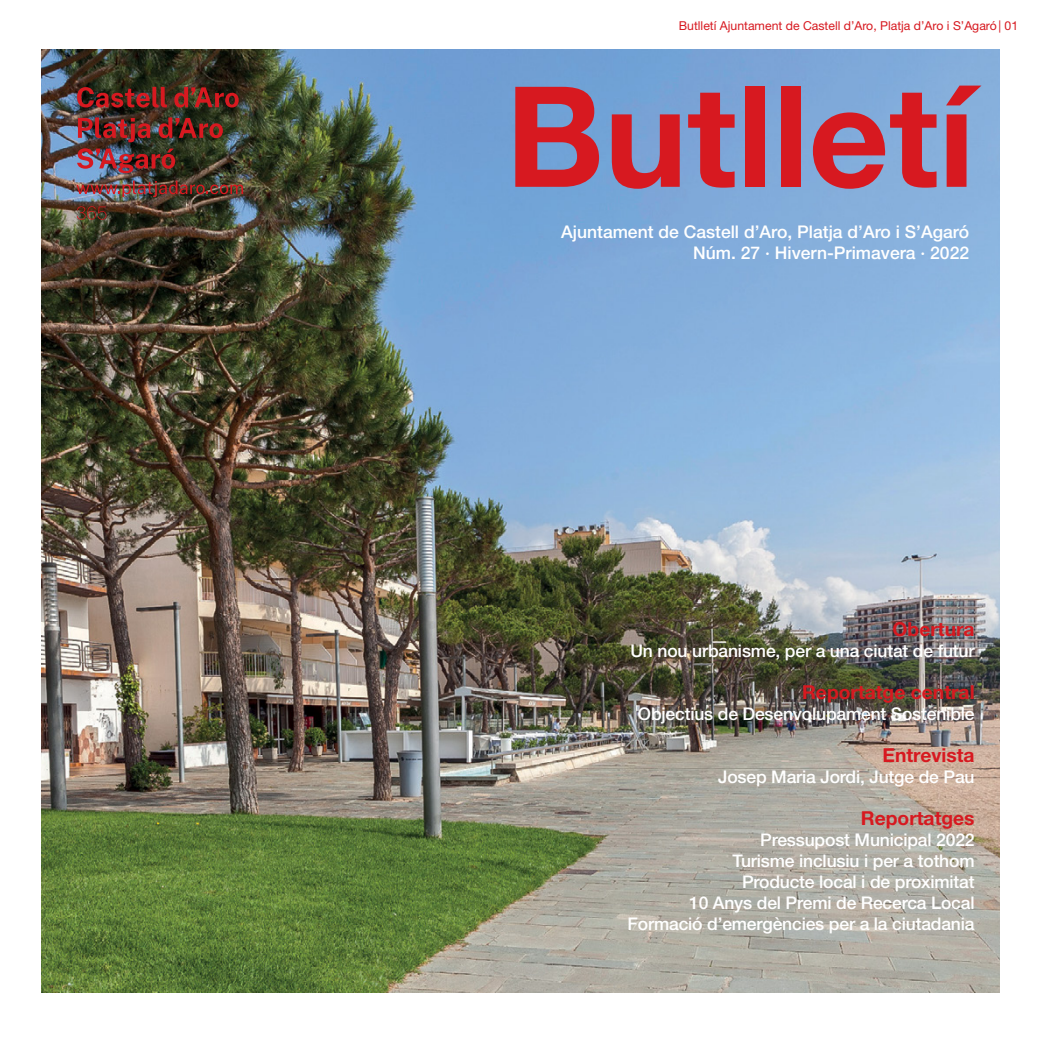
<style>
.page{position:relative;width:1042px;height:1042px;background:#fff}
.page>*{position:absolute;margin:0;border:0;box-sizing:border-box;transform-origin:0 0}
.t1{font:700 140px "Helvetica Neue LT Std";color:#d71920}
.t2{font:700 19.25px "Helvetica Neue LT Std";color:#d71920}
.t3{font:500 17.5px/21px "Helvetica Neue LT Std";letter-spacing:-.01em;color:#fff;text-align:right}
.t4{font:12.25px "Helvetica Neue LT Std";color:#d71920}
</style>
<div class="page">
<img style="left:42px;top:50px;width:957px;height:942px">
<img style="left:77px;top:181px;width:166px;height:16px">
<svg style="left:77px;top:206px;width:29px;height:14px"></svg>
<svg style="left:77px;top:87px;width:90px;height:21px;background:#6d221d"></svg>
<svg style="left:174px;top:87px;width:65px;height:21px"></svg>
<img style="left:78px;top:117px;width:72px;height:25px">
<svg style="left:159px;top:117px;width:64px;height:21px"></svg>
<img style="left:77px;top:148px;width:98px;height:25px">
<p class="t4" style="left:679px;top:18px;width:341px">Butlletí Ajuntament de Castell d’Aro, Platja d’Aro i S’Agaró| 01</p>
<h1 class="t1" style="left:506px;top:50px;width:470px">Butlletí</h1>
<p class="t3" style="left:561px;top:221px;width:409px">Ajuntament de Castell d’Aro, Platja d’Aro i S’Agaró<br>Núm. 27 · Hivern-Primavera · 2022</p>
<p class="t2" style="left:892px;top:617px;width:84px">Obertura</p>
<p class="t3" style="left:630px;top:640px;width:346px">Un nou urbanisme, per a una ciutat de futur</p>
<p class="t2" style="left:802px;top:680px;width:174px">Reportatge central</p>
<p class="t3" style="left:638px;top:703px;width:338px">Objectius de Desenvolupament Sostenible</p>
<p class="t2" style="left:882px;top:743px;width:93px">Entrevista</p>
<p class="t3" style="left:718px;top:766px;width:258px">Josep Maria Jordi, Jutge de Pau</p>
<p class="t2" style="left:861px;top:806px;width:115px">Reportatges</p>
<p class="t3" style="left:628px;top:829px;width:348px">Pressupost Municipal 2022<br>Turisme inclusiu i per a tothom<br>Producte local i de proximitat<br>10 Anys del Premi de Recerca Local Formació d’emergències per a la ciutadania</p>
</div>
